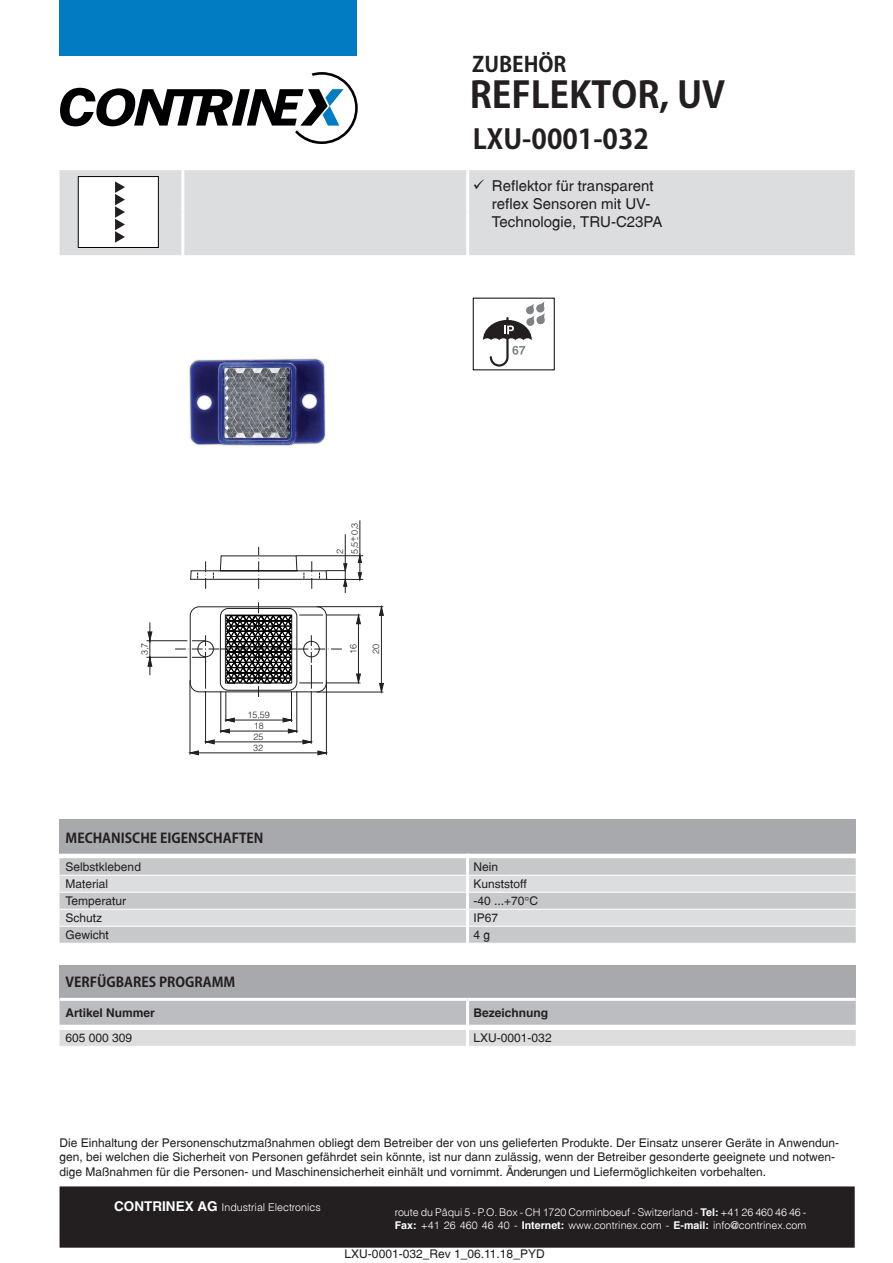
<style>
.page{position:relative;width:893px;height:1263px;background:#fff}
.page>*{position:absolute;margin:0;border:0;box-sizing:border-box;transform-origin:0 0}
.t1{font:700 36px "Koz Go Pro";color:#231f20}
.t2{font:700 27px "Koz Go Pro";color:#231f20}
.t3{font:700 21px "Koz Go Pro";color:#231f20}
.t4{font:15px/17.7px "Switzerland Plain";color:#231f20}
.t5{font:700 13.5px "Koz Go Pro";color:#231f20}
.t6{font:12px/14.4px "Switzerland Plain";color:#231f20}
.t7{font:700 12px "Switzerland";color:#231f20}
.t8{font:10.65px/12.8px "Switzerland Light Plain";color:#fff}
.t9{font:9px/10.9px "Switzerland Light Plain";color:#231f20;text-align:center}
.s1{font-family:"Switzerland";font-weight:700;font-size:13.5px}
.s2{font-family:"Switzerland";font-weight:700}
</style>
<div class="page">
<div style="left:60px;top:0;width:297px;height:55px;background:#007cc2"></div>
<svg style="left:60px;top:72px;width:298px;height:72px"></svg>
<div style="left:60px;top:1187px;width:794px;height:60px;background:#231f20"></div>
<div style="left:60px;top:1186px;width:795px;height:62px;border:2px solid #231f20"></div>
<div style="left:60px;top:170px;width:795px;height:85px;background:#dcdddf"></div>
<hr style="left:181px;top:170px;width:3px;height:43px;background:#fff">
<hr style="left:466px;top:170px;width:3px;height:43px;background:#fff">
<hr style="left:181px;top:213px;width:3px;height:42px;background:#fff">
<hr style="left:466px;top:213px;width:3px;height:42px;background:#fff">
<div style="left:78px;top:177px;width:80px;height:70px;background:#fff"></div>
<div style="left:78px;top:176px;width:81px;height:72px;border:1px solid #010106"></div>
<svg style="left:115px;top:181px;width:10px;height:62px"></svg>
<div style="left:60px;top:820px;width:796px;height:34px;background:#a8a9ad"></div>
<svg style="left:60px;top:858px;width:796px;height:85px;background:#c8c9cb"></svg>
<hr style="left:60px;top:926px;width:406px;height:1px;background:#fff">
<hr style="left:469px;top:926px;width:387px;height:1px;background:#fff">
<hr style="left:466px;top:858px;width:3px;height:17px;background:#fff">
<hr style="left:466px;top:926px;width:3px;height:17px;background:#fff">
<svg style="left:483px;top:301px;width:62px;height:66px"></svg>
<div style="left:60px;top:965px;width:796px;height:34px;background:#a8a9ad"></div>
<svg style="left:60px;top:1001px;width:796px;height:45px;background:#cecfd1"></svg>
<hr style="left:60px;top:1029px;width:408px;height:1px;background:#fff">
<hr style="left:468px;top:1029px;width:388px;height:1px;background:#fff">
<hr style="left:466px;top:1030px;width:3px;height:16px;background:#fff">
<hr style="left:60px;top:998px;width:408px;height:3px;background:#fff">
<hr style="left:468px;top:998px;width:388px;height:3px;background:#fff">
<hr style="left:466px;top:1001px;width:3px;height:24px;background:#fff">
<hr style="left:206px;top:742px;width:105px;height:1px;background:#231f20">
<hr style="left:226px;top:720px;width:66px;height:1px;background:#231f20">
<hr style="left:220px;top:731px;width:77px;height:1px;background:#231f20">
<hr style="left:190px;top:752px;width:136px;height:1px;background:#231f20">
<hr style="left:226px;top:691px;width:1px;height:31px;background:#231f20">
<hr style="left:291px;top:691px;width:1px;height:31px;background:#231f20">
<hr style="left:220px;top:691px;width:1px;height:42px;background:#231f20">
<hr style="left:296px;top:691px;width:1px;height:42px;background:#231f20">
<hr style="left:205px;top:691px;width:1px;height:53px;background:#231f20">
<hr style="left:311px;top:691px;width:1px;height:53px;background:#231f20">
<hr style="left:326px;top:680px;width:1px;height:75px;background:#231f20">
<hr style="left:190px;top:680px;width:1px;height:75px;background:#231f20">
<hr style="left:326px;top:683px;width:34px;height:1px;background:#231f20">
<hr style="left:316px;top:692px;width:67px;height:1px;background:#231f20">
<hr style="left:316px;top:606px;width:67px;height:1px;background:#231f20">
<hr style="left:326px;top:615px;width:34px;height:1px;background:#231f20">
<hr style="left:147px;top:640px;width:40px;height:1px;background:#231f20">
<hr style="left:147px;top:657px;width:40px;height:1px;background:#231f20">
<svg style="left:188px;top:750px;width:11px;height:5px"></svg>
<svg style="left:204px;top:717px;width:31px;height:27px"></svg>
<svg style="left:282px;top:717px;width:31px;height:27px"></svg>
<svg style="left:317px;top:750px;width:11px;height:5px"></svg>
<hr style="left:381px;top:607px;width:1px;height:85px;background:#231f20">
<svg style="left:379px;top:605px;width:5px;height:11px"></svg>
<svg style="left:379px;top:683px;width:5px;height:11px"></svg>
<svg style="left:356px;top:673px;width:5px;height:12px"></svg>
<svg style="left:356px;top:613px;width:5px;height:11px"></svg>
<hr style="left:358px;top:615px;width:1px;height:68px;background:#231f20">
<hr style="left:296px;top:555px;width:67px;height:1px;background:#231f20">
<hr style="left:326px;top:579px;width:37px;height:1px;background:#231f20">
<svg style="left:147px;top:622px;width:5px;height:53px"></svg>
<hr style="left:345px;top:534px;width:1px;height:59px;background:#231f20">
<hr style="left:360px;top:520px;width:1px;height:34px;background:#231f20">
<svg style="left:190px;top:547px;width:158px;height:42px"></svg>
<svg style="left:358px;top:553px;width:4px;height:29px"></svg>
<svg style="left:175px;top:602px;width:168px;height:95px"></svg>
<img style="left:189px;top:358px;width:137px;height:88px">
<svg style="left:60px;top:875px;width:796px;height:51px;background:#d7d8da"></svg>
<h3 class="t3" style="left:472px;top:51px;width:96px">ZUBEHÖR</h3>
<h1 class="t1" style="left:470px;top:72px;width:257px">REFLEKTOR, UV</h1>
<h2 class="t2" style="left:473px;top:122px;width:178px">LXU-0001-032</h2>
<p class="t4" style="left:492px;top:177px;width:172px;text-indent:-19px">✓ Reflektor für transparent reflex Sensoren mit UV-<br>Technologie, TRU-C23PA</p>
<p class="t9" style="left:350px;top:540px;width:19px;rotate:-90deg">- 0,3</p>
<p class="t9" style="left:333px;top:554px;width:20px;line-height:14.5px;text-align:left;rotate:-90deg">2<br>5,5+</p>
<p class="t9" style="left:140px;top:655px;width:14px;rotate:-90deg">3,7</p>
<p class="t9" style="left:348px;top:654px;width:12px;rotate:-90deg">16</p>
<p class="t9" style="left:371px;top:654px;width:12px;rotate:-90deg">20</p>
<p class="t9" style="left:247px;top:710px;width:24px">15,59<br>18</p>
<p class="t9" style="left:253px;top:743px;width:12px">32</p>
<p class="t9" style="left:254px;top:732px;width:12px">25</p>
<p class="t5" style="left:66px;top:829px;width:199px">MECHANISCHE EIGENSCHAFTEN</p>
<p class="t6" style="left:66px;top:859px;width:77px">Selbstklebend</p>
<p class="t6" style="left:474px;top:859px;width:26px">Nein</p>
<p class="t6" style="left:66px;top:877px;width:44px">Material</p>
<p class="t6" style="left:474px;top:877px;width:55px">Kunststoff</p>
<p class="t6" style="left:66px;top:894px;width:62px">Temperatur</p>
<p class="t6" style="left:474px;top:894px;width:66px">-40 ...+70 C</p>
<p class="t6" style="left:66px;top:911px;width:38px">Schutz</p>
<p class="t6" style="left:474px;top:911px;width:26px">IP67</p>
<p class="t6" style="left:66px;top:928px;width:45px">Gewicht</p>
<p class="t6" style="left:474px;top:928px;width:18px">4 g</p>
<p class="t5" style="left:66px;top:973px;width:171px">VERFÜGBARES PROGRAMM</p>
<p class="t7" style="left:66px;top:1006px;width:91px">Artikel Nummer</p>
<p class="t7" style="left:474px;top:1006px;width:76px">Bezeichnung</p>
<p class="t6" style="left:66px;top:1031px;width:68px">605 000 309</p>
<p class="t6" style="left:474px;top:1031px;width:80px">LXU-0001-032</p>
<p class="t6" style="left:60px;top:1135px;width:781px">Die Einhaltung der Personenschutzmaßnahmen obliegt dem Betreiber der von uns gelieferten Produkte. Der Einsatz unserer Geräte in Anwendun&shy;gen, bei welchen die Sicherheit von Personen gefährdet sein könnte, ist nur dann zulässig, wenn der Betreiber gesonderte geeignete und notwen&shy;dige Maßnahmen für die Personen- und Maschinensicherheit einhält und vornimmt. Änderungen und Liefermöglichkeiten vorbehalten.</p>
<p class="t8" style="left:114px;top:1200px;width:208px"><span class="s1">CONTRINEX AG</span> Industrial Electronics</p>
<p class="t8" style="left:395px;top:1205px;width:413px">route du Pâqui 5 - P.O. Box - CH 1720 Corminboeuf - Switzerland - <span class="s2">Tel:</span> +41 26 460 46 46 -<br><span class="s2">Fax:</span> +41 26 460 46 40 - <span class="s2">Internet:</span> www.contrinex.com - <span class="s2">E-mail:</span> info@contrinex.com</p>
<p class="t6" style="left:345px;top:1247px;width:202px">LXU-0001-032_Rev 1_06.11.18_PYD</p>
</div>
